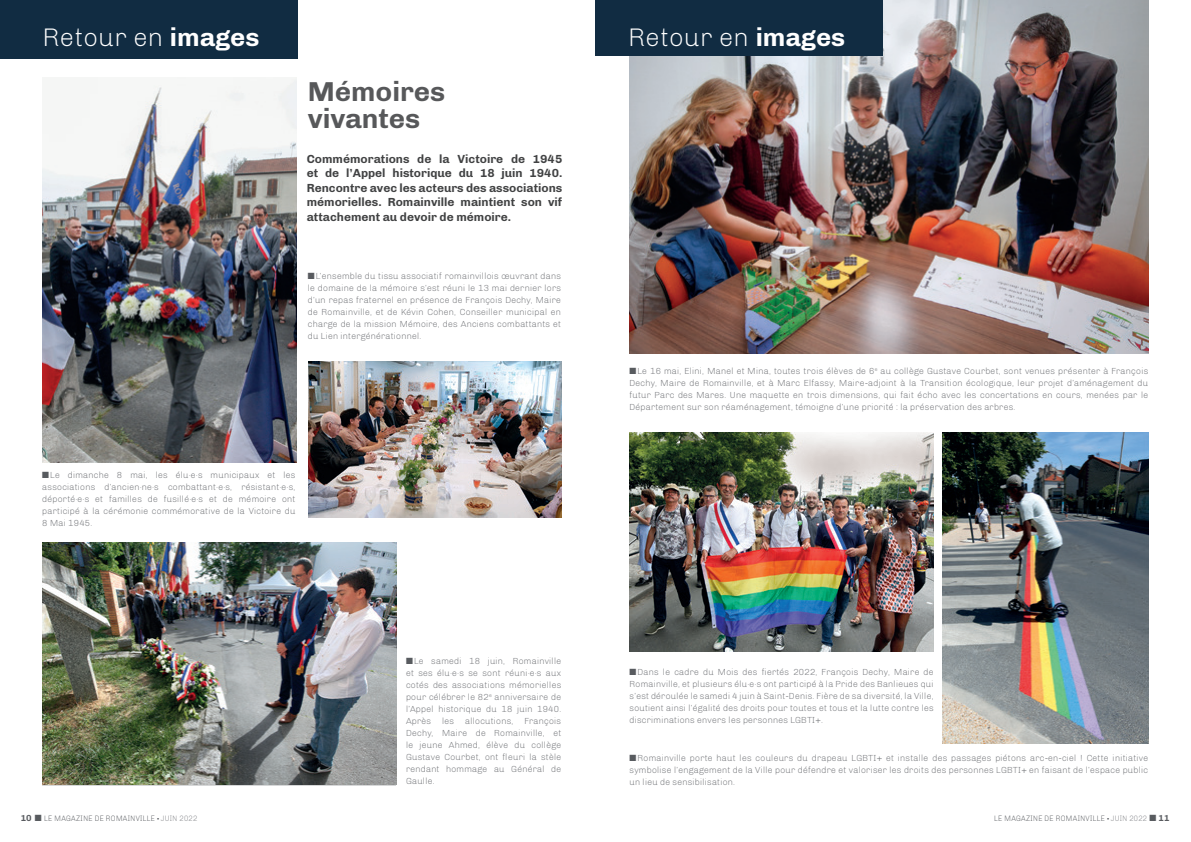
<style>
.page{position:relative;width:1191px;height:842px;background:#fff}
.page>*{position:absolute;margin:0;border:0;box-sizing:border-box;transform-origin:0 0}
.t1{font:700 28px/27px "Chivo";color:#57585a}
.t2{font:300 26px "Chivo";color:#fff}
.t3{font:700 12px/14.4px "Chivo";color:#414243;text-align:justify}
.t4{font:300 9px/12px "Chivo";color:#717377;text-align:justify}
.t5{font:300 8px "Chivo";letter-spacing:.02em;color:#585b5f;scale:.9 1}
.s1{font-weight:700}
.s2{color:#585b5f}
.s3{font-weight:700;font-size:9px}
.s4{font-weight:900}
.s5{color:#808286}
</style>
<div class="page">
<img style="left:629px;top:0;width:519px;height:354px">
<div style="left:0;top:0;width:298px;height:58px;background:#112c42"></div>
<div style="left:595px;top:0;width:288px;height:56px;background:#112c42"></div>
<img style="left:629px;top:432px;width:305px;height:220px">
<img style="left:943px;top:432px;width:205px;height:311px">
<img style="left:43px;top:78px;width:253px;height:385px">
<img style="left:308px;top:361px;width:254px;height:157px">
<img style="left:42px;top:542px;width:354px;height:243px">
<h2 class="t2" style="left:43px;top:22px;width:218px">Retour en <span class="s1">images</span></h2>
<h2 class="t2" style="left:628px;top:22px;width:218px">Retour en <span class="s1">images</span></h2>
<h1 class="t1" style="left:308px;top:78px;width:139px">Mémoires vivantes</h1>
<h3 class="t3" style="left:307px;top:152px;width:257px">Commémorations de la Victoire de 1945 et de l’Appel historique du 18 juin 1940.<br>Rencontre avec les acteurs des associations mémorielles. Romainville maintient son vif attachement au devoir de mémoire.</h3>
<p class="t4" style="left:308px;top:270px;width:255px"><span class="s2">■</span>L’ensemble du tissu associatif romainvillois œuvrant dans le domaine de la mémoire s’est réuni le 13 mai dernier lors d’un repas fraternel en présence de François Dechy, Maire de Romainville, et de Kévin Cohen, Conseiller municipal en charge de la mission Mémoire, des Anciens combattants et du Lien intergénérationnel.</p>
<p class="t4" style="left:42px;top:469px;width:255px"><span class="s2">■</span>Le dimanche 8 mai, les élu·e·s municipaux et les associations d’ancien·ne·s combattant·e·s, résistant·e·s, déporté·e·s et familles de fusillé·e·s et de mémoire ont participé à la cérémonie commémorative de la Victoire du 8 Mai 1945.</p>
<p class="t4" style="left:629px;top:365px;width:520px"><span class="s2">■</span>Le 16 mai, Elini, Manel et Mina, toutes trois élèves de 6<sup>e</sup> au collège Gustave Courbet, sont venues présenter à François Dechy, Maire de Romainville, et à Marc Elfassy, Maire-adjoint à la Transition écologique, leur projet d’aménagement du futur Parc des Mares. Une maquette en trois dimensions, qui fait écho avec les concertations en cours, menées par le Département sur son réaménagement, témoigne d’une priorité : la préservation des arbres.</p>
<p class="t4" style="left:406px;top:655px;width:157px"><span class="s2">■</span>Le samedi 18 juin, Romainville et ses élu·e·s se sont réuni·e·s aux cotés des associations mémorielles pour célébrer le 82<sup>e</sup> anniversaire de l’Appel historique du 18 juin 1940.<br>Après les allocutions, François Dechy, Maire de Romainville, et le jeune Ahmed, élève du collège Gustave Courbet, ont fleuri la stèle rendant hommage au Général de Gaulle.</p>
<p class="t4" style="left:629px;top:666px;width:306px"><span class="s2">■</span>Dans le cadre du Mois des fiertés 2022, François Dechy, Maire de Romainville, et plusieurs élu·e·s ont participé à la Pride des Banlieues qui s’est déroulée le samedi 4 juin à Saint-Denis. Fière de sa diversité, la Ville, soutient ainsi l’égalité des droits pour toutes et tous et la lutte contre les discriminations envers les personnes LGBTI+.</p>
<p class="t4" style="left:629px;top:752px;width:520px"><span class="s2">■</span>Romainville porte haut les couleurs du drapeau LGBTI+ et installe des passages piétons arc-en-ciel ! Cette initiative symbolise l’engagement de la Ville pour défendre et valoriser les droits des personnes LGBTI+ en faisant de l’espace public un lieu de sensibilisation.</p>
<p class="t5" style="left:21px;top:814px;width:198px"><span class="s3">10</span> ■ LE MAGAZINE DE ROMAINVILLE <span class="s4">·</span> <span class="s5">JUIN 2022</span></p>
<p class="t5" style="left:994px;top:814px;width:196px">LE MAGAZINE DE ROMAINVILLE <span class="s4">·</span> <span class="s5">JUIN 2022</span> ■ <span class="s3">11</span></p>
</div>
